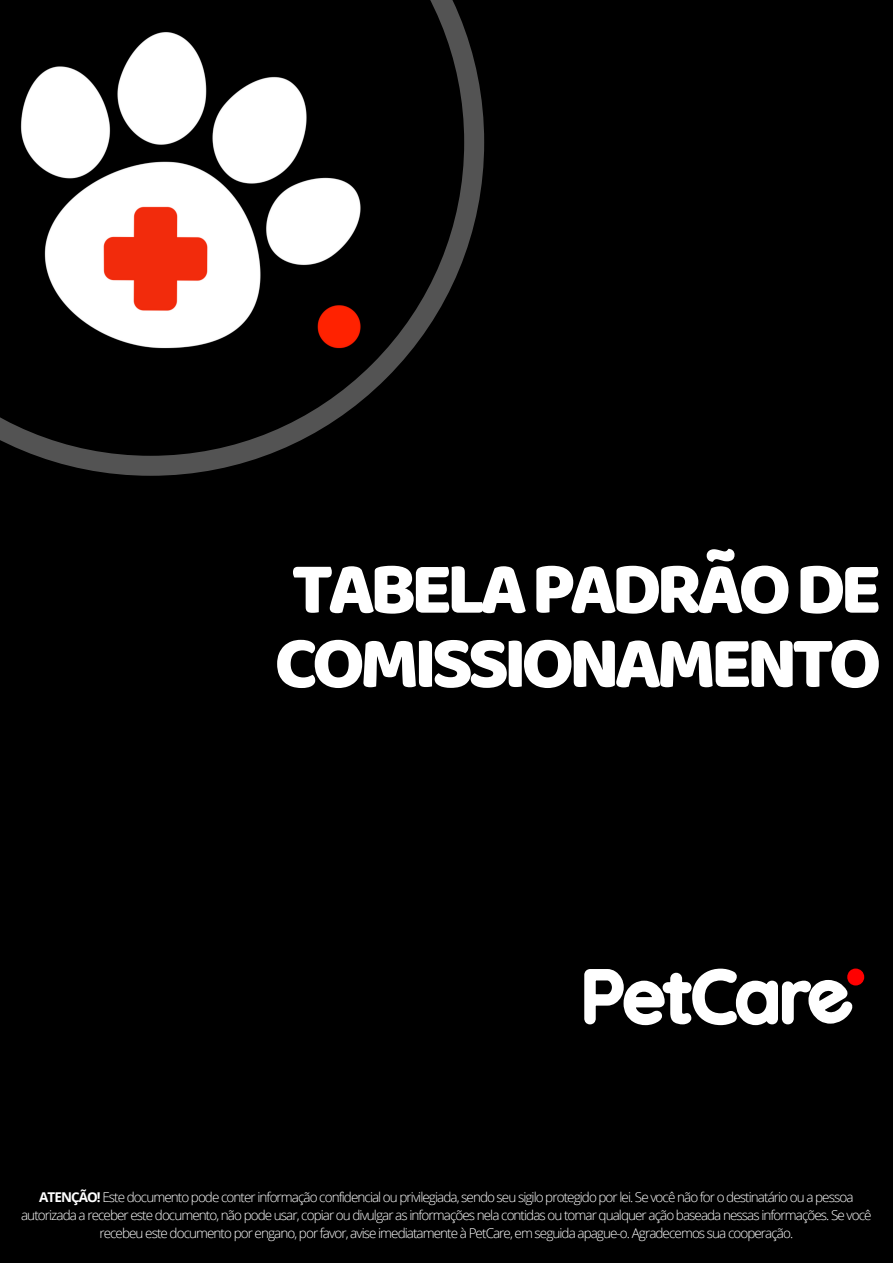
<style>
.page{position:relative;width:893px;height:1264px;background:#fff}
.page>*{position:absolute;margin:0;border:0;box-sizing:border-box;transform-origin:0 0}
.t1{font:75px/74.2px "Baloo";letter-spacing:-.07em;color:#fff}
.t2{font:700 75px "Quicksand";letter-spacing:-.04em;color:#fff}
.t3{font:900 75px "Open Sauce One";color:#f00}
.t4{font:300 13.5px/18px "Open Sans";letter-spacing:-.07em;color:#fff;text-align:center}
.s1{font-weight:700}
</style>
<div class="page">
<div style="left:0;top:0;width:892px;height:1262px;background:#000"></div>
<svg style="left:0;top:0;width:484px;height:476px"></svg>
<img style="left:0;top:0;width:413px;height:419px">
<svg style="left:584px;top:968px;width:281px;height:58px"></svg>
<h1 class="t1" style="left:274px;top:549px;width:608px">TABELAPADRÃODE<br>COMISSIONAMENTO</h1>
<h1 class="t2" style="left:580px;top:947px;width:232px">PetCar</h1>
<h1 class="t3" style="left:865px;top:1045px;width:20px;rotate:-180deg">.</h1>
<p class="t4" style="left:21px;top:1187px;width:851px"><span class="s1">ATENÇÃO!</span> Este documento pode conter informação confidencial ou privilegiada, sendo seu sigilo protegido por lei. Se você não for o destinatário ou a pessoa autorizada a receber este documento, não pode usar, copiar ou divulgar as informações nela contidas ou tomar qualquer ação baseada nessas informações. Se você recebeu este documento por engano, por favor, avise imediatamente à PetCare, em seguida apague-o. Agradecemos sua cooperação.</p>
</div>
